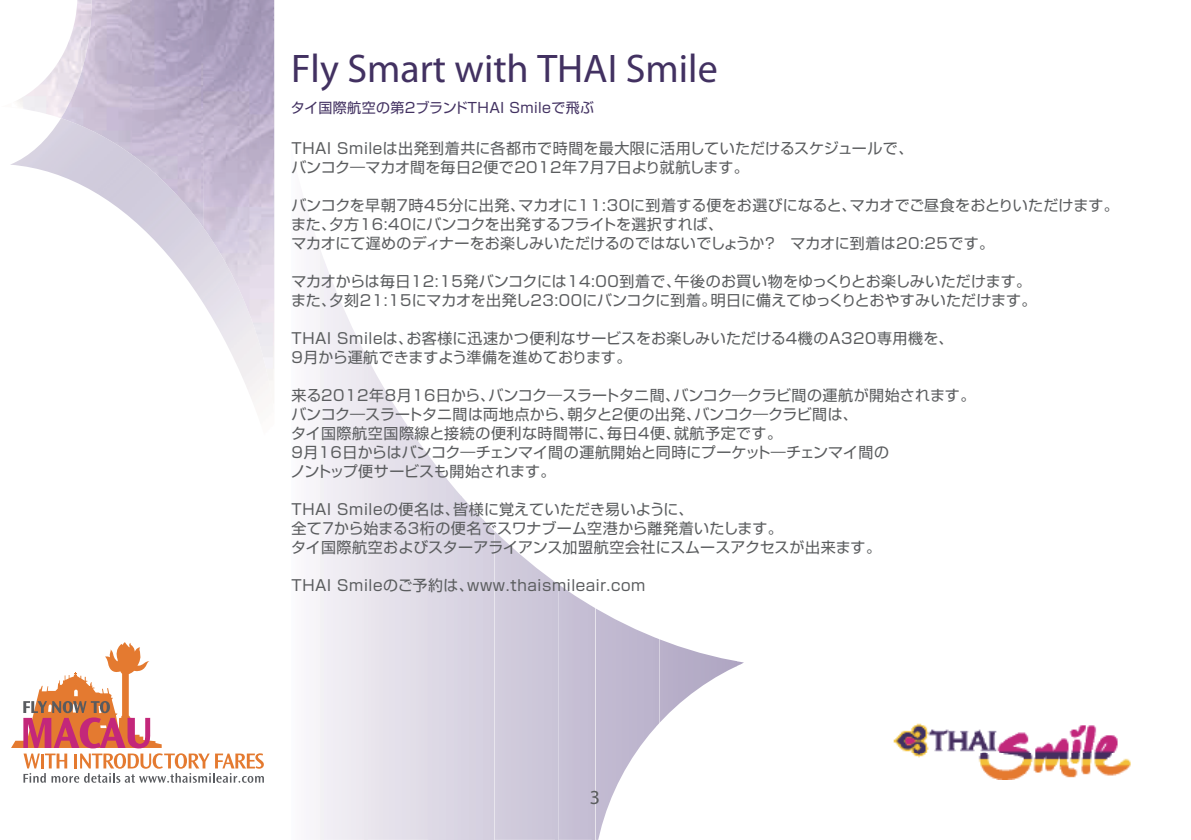
<style>
.page{position:relative;width:1191px;height:840px;background:#fff}
.page>*{position:absolute;margin:0;border:0;box-sizing:border-box;transform-origin:0 0}
.t1{font:40px "Myriad Pro";color:#423161}
.t2{font:20px "Myriad Pro";color:#5a5c5e}
.t3{font:15px/19px "Shin Go Pro Regular 90 pv RKSJ H";letter-spacing:.01em;color:#5a5c5e}
.t4{font:15px "Shin Go Pro Regular 90 pv RKSJ H";letter-spacing:.04em;color:#5a5c5e}
.t5{font:14px "Shin Go Pro Regular 90 pv RKSJ H";letter-spacing:.03em;color:#423161}
</style>
<div class="page">
<svg style="left:316px;top:239px;width:48px;height:600px"></svg>
<hr style="left:364px;top:352px;width:4px;height:487px;background:#eae7ee">
<svg style="left:368px;top:360px;width:60px;height:479px;background:#e7e3ec"></svg>
<hr style="left:428px;top:455px;width:4px;height:384px;background:#ded9e6">
<div style="left:432px;top:460px;width:7px;height:379px;background:#ddd9e5"></div>
<div style="left:439px;top:469px;width:8px;height:370px;background:#dcd8e5"></div>
<div style="left:447px;top:479px;width:7px;height:360px;background:#dbd6e4"></div>
<svg style="left:454px;top:488px;width:4px;height:351px"></svg>
<hr style="left:458px;top:50px;width:3px;height:789px;background:#d9d4e3">
<div style="left:461px;top:496px;width:8px;height:343px;background:#d8d3e2"></div>
<div style="left:469px;top:505px;width:7px;height:334px;background:#d7d2e0"></div>
<div style="left:476px;top:512px;width:7px;height:327px;background:#d6d1e1"></div>
<div style="left:483px;top:519px;width:8px;height:320px;background:#d5cfdf"></div>
<hr style="left:491px;top:50px;width:3px;height:789px;background:#d3cede">
<svg style="left:494px;top:531px;width:61px;height:308px;background:#d2cddd"></svg>
<svg style="left:555px;top:582px;width:4px;height:257px"></svg>
<div style="left:559px;top:585px;width:33px;height:254px;background:#c6bed4"></div>
<hr style="left:592px;top:50px;width:3px;height:789px;background:#c3bcd1">
<svg style="left:595px;top:608px;width:61px;height:231px"></svg>
<hr style="left:656px;top:50px;width:3px;height:789px;background:#bab2cb">
<svg style="left:659px;top:639px;width:77px;height:84px"></svg>
<img style="left:10px;top:58px;width:193px;height:244px">
<img style="left:132px;top:0;width:72px;height:228px">
<img style="left:61px;top:0;width:71px;height:155px">
<img style="left:893px;top:723px;width:238px;height:55px">
<svg style="left:11px;top:642px;width:253px;height:140px"></svg>
<p class="t1" style="left:291px;top:45px;width:428px">Fly Smart with THAI Smile</p>
<p class="t5" style="left:291px;top:102px;width:305px">タイ国際航空の第2ブランドTHAI Smileで飛ぶ</p>
<p class="t3" style="left:291px;top:140px;width:623px">THAI Smileは出発到着共に各都市で時間を最大限に活用していただけるスケジュールで、バンコク―マカオ間を毎日2便で2012年7月7日より就航します。</p>
<p class="t3" style="left:291px;top:197px;width:829px">バンコクを早朝7時45分に出発、マカオに11:30に到着する便をお選びになると、マカオでご昼食をおとりいただけます。また、夕方16:40にバンコクを出発するフライトを選択すれば、<br>マカオにて遅めのディナーをお楽しみいただけるのではないでしょうか？　マカオに到着は20:25です。</p>
<p class="t3" style="left:291px;top:273px;width:747px">マカオからは毎日12:15発バンコクには14:00到着で、午後のお買い物をゆっくりとお楽しみいただけます。また、夕刻21:15にマカオを出発し23:00にバンコクに到着。明日に備えてゆっくりとおやすみいただけます。</p>
<p class="t3" style="left:291px;top:330px;width:663px">THAI Smileは、お客様に迅速かつ便利なサービスをお楽しみいただける4機のA320専用機を、<br>9月から運航できますよう準備を進めております。</p>
<p class="t3" style="left:290px;top:387px;width:686px">来る2012年8月16日から、バンコク―スラートタニ間、バンコク―クラビ間の運航が開始されます。バンコク―スラートタニ間は両地点から、朝夕と2便の出発、バンコク―クラビ間は、<br>タイ国際航空国際線と接続の便利な時間帯に、毎日4便、就航予定です。<br>9月16日からはバンコク―チェンマイ間の運航開始と同時にプーケット―チェンマイ間の<br>ノントップ便サービスも開始されます。</p>
<p class="t3" style="left:291px;top:501px;width:591px">THAI Smileの便名は、皆様に覚えていただき易いように、<br>全て7から始まる3桁の便名でスワナブーム空港から離発着いたします。<br>タイ国際航空およびスターアライアンス加盟航空会社にスムースアクセスが出来ます。</p>
<p class="t4" style="left:291px;top:579px;width:355px">THAI Smileのご予約は、www.thaismileair.com</p>
<p class="t2" style="left:590px;top:785px;width:12px">3</p>
</div>
